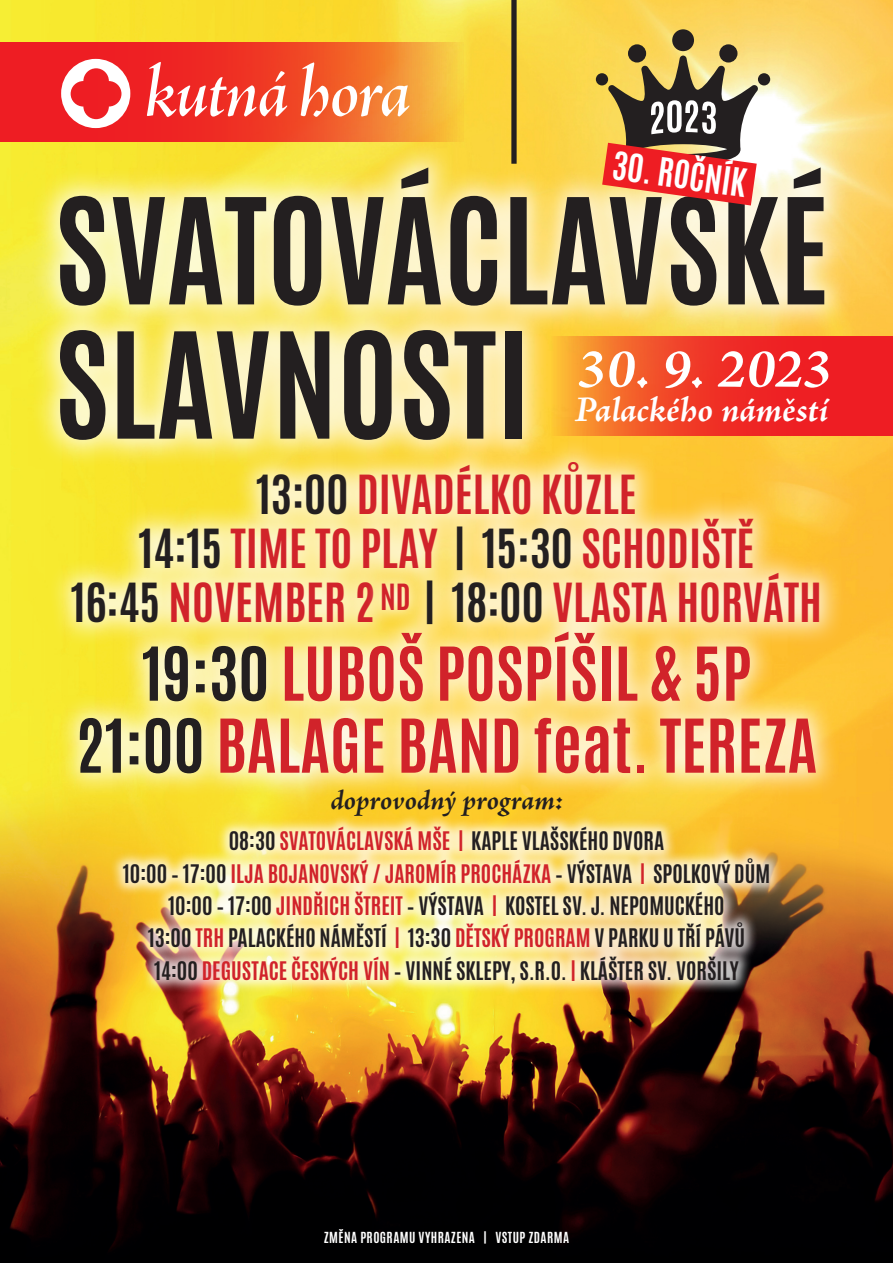
<style>
.page{position:relative;width:893px;height:1263px;background:#fff}
.page>*{position:absolute;margin:0;border:0;box-sizing:border-box;transform-origin:0 0}
.t1{font:700 124.88px/134.2px "Antonio";color:#231f20}
.t2{font:700 63px/72px "Antonio";color:#d1232a;text-align:center}
.t3{font:italic 700 56.03px "Adobe Jenson Pro";letter-spacing:.01em;color:#fff}
.t4{font:700 45px/54px "Antonio";color:#d1232a;text-align:center}
.t5{font:italic 700 36.53px "Adobe Jenson Pro";color:#fff}
.t6{font:700 32.7px "Antonio";color:#fff}
.t7{font:700 30.15px "Antonio";color:#d1232a}
.t8{font:italic 700 28.5px "Adobe Jenson Pro";letter-spacing:-.005em;color:#231f20}
.t9{font:700 21.38px/32.2px "Antonio";color:#231f20;text-align:center}
.t10{font:700 12.75px "Antonio";letter-spacing:.035em;color:#fff}
.s1{color:#231f20}
.s2{color:#d1232a}
</style>
<div class="page">
<img style="left:0;top:0;width:893px;height:1263px">
<svg style="left:0;top:43px;width:463px;height:99px;background:#f04f2a"></svg>
<div style="left:30px;top:139px;width:824px;height:331px;background:#fff;opacity:.75"></div>
<svg style="left:147px;top:62px;width:140px;height:55px"></svg>
<svg style="left:301px;top:62px;width:108px;height:55px"></svg>
<svg style="left:61px;top:59px;width:69px;height:69px"></svg>
<div style="left:511px;top:0;width:6px;height:164px;background:#231f20"></div>
<svg style="left:551px;top:336px;width:342px;height:99px;background:#f14527"></svg>
<div style="left:47px;top:437px;width:798px;height:362px;background:#fff;opacity:.75"></div>
<div style="left:109px;top:813px;width:674px;height:184px;background:#fff;opacity:.75"></div>
<div style="left:672px;top:29px;width:22px;height:22px;background:#231f20;border-radius:50%"></div>
<div style="left:628px;top:44px;width:18px;height:19px;background:#231f20;border-radius:50%"></div>
<div style="left:719px;top:44px;width:18px;height:19px;background:#231f20;border-radius:50%"></div>
<div style="left:596px;top:73px;width:12px;height:12px;background:#231f20;border-radius:50%"></div>
<div style="left:758px;top:73px;width:12px;height:12px;background:#231f20;border-radius:50%"></div>
<div style="left:366px;top:568px;width:59px;height:58px;background:#fff;opacity:.75"></div>
<svg style="left:602px;top:56px;width:156px;height:149px;background:#b47256"></svg>
<h3 class="t6" style="left:616px;top:140px;width:136px;rotate:8deg">30. ROČNÍK</h3>
<h1 class="t1" style="left:54px;top:186px;width:776px">SVATOVÁCLAVSKÉ<br>SLAVNOSTI</h1>
<h3 class="t3" style="left:577px;top:337px;width:255px">30. 9. 2023</h3>
<h3 class="t5" style="left:575px;top:388px;width:255px">Palackého náměstí</h3>
<h3 class="t4" style="left:71px;top:468px;width:753px"><span class="s1">13:00</span> DIVADÉLKO KŮZLE<br><span class="s1">14:15</span> TIME TO PLAY <span class="s1">| 15:30</span> SCHODIŠTĚ<br><span class="s1">16:45</span> NOVEMBER 2 <span class="s1">| 18:00</span> VLASTA HORVÁTH</h3>
<h2 class="t2" style="left:75px;top:639px;width:743px"><span class="s1">19:30</span> LUBOŠ POSPÍŠIL &amp; 5P<br><span class="s1">21:00</span> BALAGE BAND feat. TEREZA</h2>
<h3 class="t7" style="left:380px;top:574px;width:32px">ND</h3>
<h3 class="t8" style="left:330px;top:784px;width:234px">doprovodný program:</h3>
<p class="t9" style="left:123px;top:825px;width:649px">08:30 <span class="s2">SVATOVÁCLAVSKÁ MŠE |</span> KAPLE VLAŠSKÉHO DVORA<br>10:00 – 17:00 <span class="s2">ILJA BOJANOVSKÝ / JAROMÍR PROCHÁZKA</span> – VÝSTAVA <span class="s2">|</span> SPOLKOVÝ DŮM 10:00 – 17:00 <span class="s2">JINDŘICH ŠTREIT</span> – VÝSTAVA <span class="s2">|</span> KOSTEL SV. J. NEPOMUCKÉHO<br>13:00 <span class="s2">TRH</span> PALACKÉHO NÁMĚSTÍ <span class="s2">|</span> 13:30 <span class="s2">DĚTSKÝ PROGRAM</span> V PARKU U TŘÍ PÁVŮ<br>14:00 <span class="s2">DEGUSTACE ČESKÝCH VÍN</span> – VINNÉ SKLEPY, S.R.O. <span class="s2">|</span> KLÁŠTER SV. VORŠILY</p>
<p class="t10" style="left:324px;top:1228px;width:247px">ZMĚNA PROGRAMU VYHRAZENA | VSTUP ZDARMA</p>
</div>
